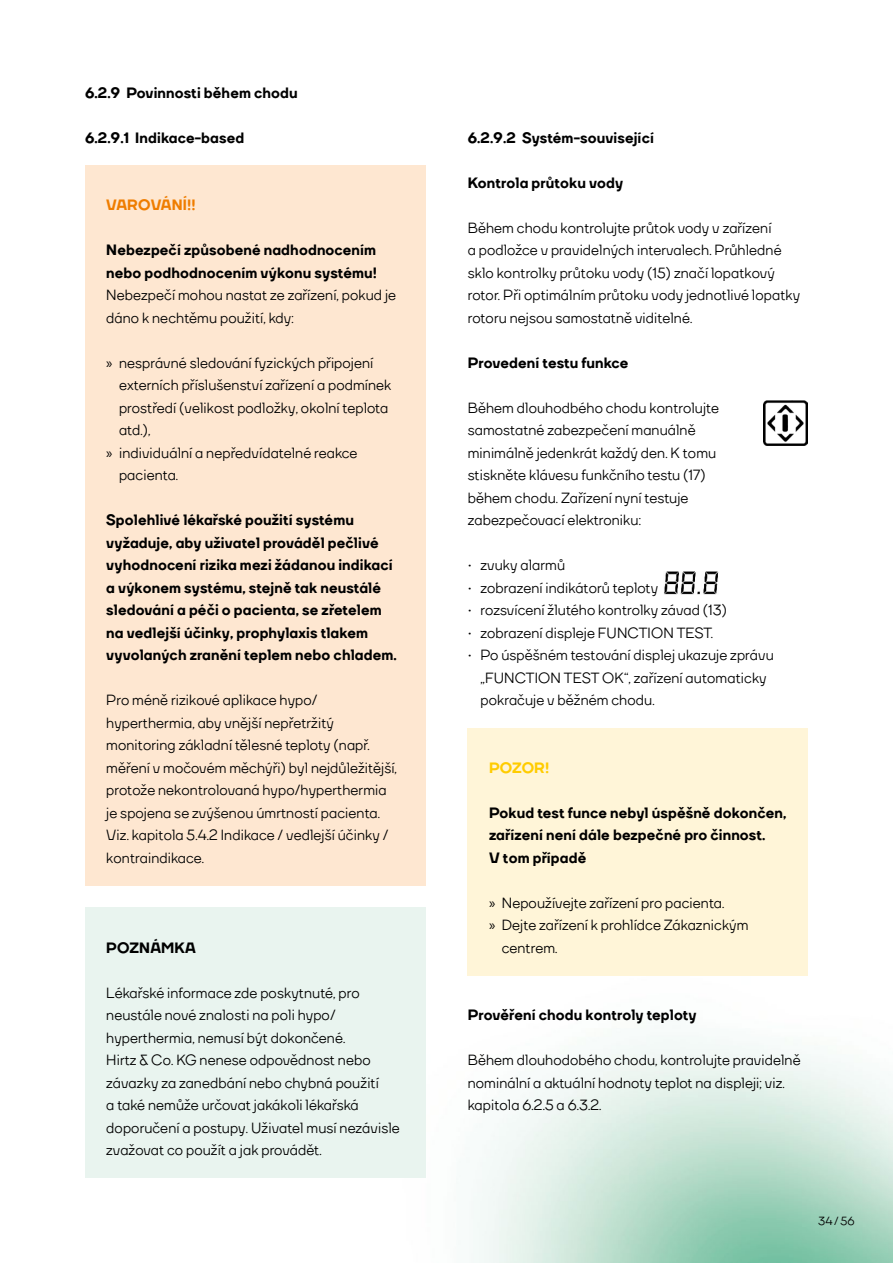
<style>
.page{position:relative;width:893px;height:1263px;background:#fff}
.page>*{position:absolute;margin:0;border:0;box-sizing:border-box;transform-origin:0 0}
.t1{font:500 15px/22.5px "TT Firs";letter-spacing:.01em;color:#000}
.t2{font:800 15px/22.5px "TT Firs";letter-spacing:.01em;color:#000}
.t3{font:800 15px "TT Firs";letter-spacing:.01em;color:#ef7d00}
.t4{font:800 15px "TT Firs";color:#fc0}
.t5{font:500 12px "TT Firs";color:#000}
.s1{font-family:"Myriad Pro";font-weight:400}
</style>
<div class="page">
<img style="left:85px;top:407px;width:808px;height:856px">
<img style="left:664px;top:572px;width:54px;height:22px">
<div style="left:85px;top:908px;width:340px;height:270px;background:#e9f4ef"></div>
<div style="left:85px;top:165px;width:340px;height:720px;background:#fee7d1"></div>
<div style="left:468px;top:728px;width:340px;height:247px;background:#fff5d8"></div>
<img style="left:763px;top:401px;width:45px;height:44px">
<p class="t2" style="left:85px;top:81px;width:214px">6.2.9 Povinnosti během chodu</p>
<p class="t2" style="left:85px;top:126px;width:161px">6.2.9.1 Indikace-based</p>
<p class="t2" style="left:468px;top:126px;width:188px">6.2.9.2 Systém-související</p>
<p class="t2" style="left:468px;top:171px;width:157px">Kontrola průtoku vody</p>
<p class="t1" style="left:468px;top:216px;width:334px">Během chodu kontrolujte průtok vody v zařízení<br>a podložce v pravidelných intervalech. Průhledné sklo kontrolky průtoku vody (15) značí lopatkový rotor. Při optimálním průtoku vody jednotlivé lopatky rotoru nejsou samostatně viditelné.</p>
<p class="t2" style="left:468px;top:351px;width:162px">Provedení testu funkce</p>
<p class="t1" style="left:468px;top:396px;width:253px">Během dlouhodbého chodu kontrolujte samostatné zabezpečení manuálně minimálně jedenkrát každý den. K tomu stiskněte klávesu funkčního testu (17) během chodu. Zařízení nyní testuje zabezpečovací elektroniku:</p>
<p class="t1" style="left:468px;top:554px;width:99px">• zvuky alarmů</p>
<p class="t1" style="left:468px;top:576px;width:192px">• zobrazení indikátorů teploty</p>
<p class="t1" style="left:468px;top:599px;width:261px">• rozsvícení žlutého kontrolky závad (13)</p>
<p class="t1" style="left:468px;top:621px;width:247px">• zobrazení displeje FUNCTION TEST.</p>
<p class="t1" style="left:480px;top:644px;width:295px;text-indent:-13px">• Po úspěšném testování displej ukazuje zprávu „FUNCTION TEST OK“, zařízení automaticky pokračuje v běžném chodu.</p>
<p class="t3" style="left:106px;top:195px;width:91px">VAROVÁNÍ!!</p>
<p class="t2" style="left:106px;top:239px;width:272px">Nebezpečí způsobené nadhodnocením nebo podhodnocením výkonu systému!</p>
<p class="t1" style="left:106px;top:284px;width:291px">Nebezpečí mohou nastat ze zařízení, pokud je dáno k nechtěmu použití, kdy:</p>
<p class="t1" style="left:106px;top:351px;width:269px"><span class="s1">»</span> nesprávné sledování fyzických připojení</p>
<p class="t1" style="left:119px;top:374px;width:274px">externích příslušenství zařízení a podmínek</p>
<p class="t1" style="left:119px;top:396px;width:271px">prostředí (velikost podložky, okolní teplota</p>
<p class="t1" style="left:119px;top:419px;width:33px">atd.),</p>
<p class="t1" style="left:106px;top:441px;width:253px"><span class="s1">»</span> individuální a nepředvídatelné reakce</p>
<p class="t1" style="left:119px;top:464px;width:61px">pacienta.</p>
<p class="t2" style="left:106px;top:509px;width:292px">Spolehlivé lékařské použití systému vyžaduje, aby uživatel prováděl pečlivé vyhodnocení rizika mezi žádanou indikací a výkonem systému, stejně tak neustálé sledování a péči o pacienta, se zřetelem na vedlejší účinky, prophylaxis tlakem vyvolaných zranění teplem nebo chladem.</p>
<p class="t1" style="left:106px;top:689px;width:292px">Pro méně rizikové aplikace hypo/ hyperthermia, aby vnější nepřetržitý monitoring základní tělesné teploty (např. měření v močovém měchýři) byl nejdůležitější, protože nekontrolovaná hypo/hyperthermia je spojena se zvýšenou úmrtností pacienta.<br>Viz. kapitola 5.4.2 Indikace / vedlejší účinky / kontraindikace.</p>
<p class="t4" style="left:489px;top:758px;width:62px">POZOR!</p>
<p class="t2" style="left:489px;top:801px;width:299px">Pokud test funce nebyl úspěšně dokončen, zařízení není dále bezpečné pro činnost.<br>V tom případě</p>
<p class="t1" style="left:489px;top:891px;width:237px"><span class="s1">»</span> Nepoužívejte zařízení pro pacienta.</p>
<p class="t1" style="left:489px;top:914px;width:261px"><span class="s1">»</span> Dejte zařízení k prohlídce Zákaznickým</p>
<p class="t1" style="left:502px;top:936px;width:57px">centrem.</p>
<p class="t2" style="left:106px;top:936px;width:91px">POZNÁMKA</p>
<p class="t1" style="left:106px;top:981px;width:295px">Lékařské informace zde poskytnuté, pro neustále nové znalosti na poli hypo/ hyperthermia, nemusí být dokončené.<br>Hirtz &amp; Co. KG nenese odpovědnost nebo závazky za zanedbání nebo chybná použití<br>a také nemůže určovat jakákoli lékařská doporučení a postupy. Uživatel musí nezávisle zvažovat co použít a jak provádět.</p>
<p class="t2" style="left:468px;top:1004px;width:230px">Prověření chodu kontroly teploty</p>
<p class="t1" style="left:468px;top:1049px;width:334px">Během dlouhodobého chodu, kontrolujte pravidelně nominální a aktuální hodnoty teplot na displeji; viz. kapitola 6.2.5 a 6.3.2.</p>
<p class="t5" style="left:818px;top:1213px;width:38px">34/56</p>
</div>
